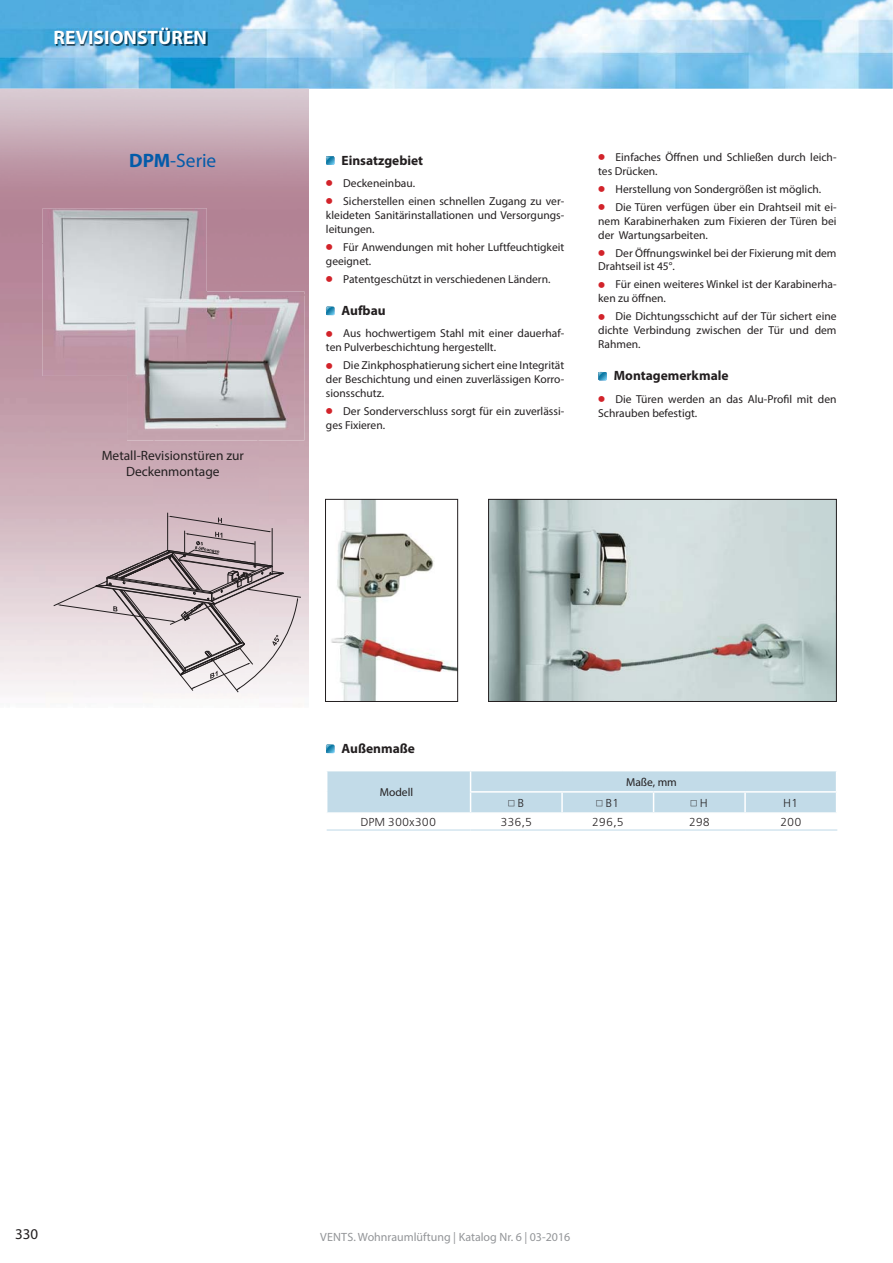
<style>
.page{position:relative;width:893px;height:1263px;background:#fff}
.page>*{position:absolute;margin:0;border:0;box-sizing:border-box;transform-origin:0 0}
.t1{font:700 19.5px "Myriad Pro";color:#fff}
.t2{font:19.5px "Myriad Pro";color:#035ba9}
.t3{font:15px "Myriad Pro";color:#231f20}
.t4{font:700 13.5px "Myriad Pro";color:#231f20}
.t5{font:13.5px/16.2px "Myriad Pro";color:#231f20;text-align:center}
.t6{font:12px "Myriad Pro";color:#939598}
.t7{font:11.55px/13.8px "Myriad Pro";color:#231f20}
.t8{font:11.55px "Free Set C";color:#231f20}
.s1{font-weight:700}
.s2{font-family:"Free Set C";font-weight:700;font-size:17.25px;color:#d2232a}
</style>
<div class="page">
<img style="left:0;top:0;width:892px;height:89px">
<img style="left:0;top:243px;width:50px;height:454px">
<img style="left:258px;top:295px;width:51px;height:410px">
<svg style="left:326px;top:156px;width:8px;height:9px"></svg>
<svg style="left:326px;top:307px;width:8px;height:8px"></svg>
<svg style="left:598px;top:372px;width:9px;height:8px"></svg>
<hr style="left:167px;top:513px;width:1px;height:37px;background:#221e1f">
<svg style="left:54px;top:516px;width:247px;height:176px;background:#d2c5c9"></svg>
<svg style="left:326px;top:745px;width:8px;height:8px"></svg>
<img style="left:331px;top:501px;width:125px;height:199px">
<div style="left:325px;top:499px;width:133px;height:203px;border:1px solid #231f20"></div>
<img style="left:490px;top:501px;width:344px;height:199px">
<div style="left:488px;top:499px;width:348px;height:203px;border:1px solid #231f20"></div>
<hr style="left:327px;top:829px;width:143px;height:2px;background:#d3e5ef">
<hr style="left:470px;top:829px;width:275px;height:2px;background:#d3e5ef">
<hr style="left:745px;top:829px;width:92px;height:2px;background:#d3e5ef">
<img style="left:43px;top:208px;width:164px;height:168px">
<img style="left:127px;top:291px;width:177px;height:150px">
<img style="left:127px;top:291px;width:80px;height:85px">
<img style="left:56px;top:29px;width:151px;height:17px">
<svg style="left:327px;top:771px;width:509px;height:42px;background:#c5dde9"></svg>
<h1 class="t1" style="left:54px;top:26px;width:155px">REVISIONSTÜREN</h1>
<h1 class="t2" style="left:129px;top:153px;width:89px"><span class="s1">DPM</span>-Serie</h1>
<p class="t5" style="left:102px;top:448px;width:144px">Metall-Revisionstüren zur<br>Deckenmontage</p>
<p class="t4" style="left:341px;top:152px;width:83px">Einsatzgebiet</p>
<p class="t7" style="left:326px;top:177px;width:91px"><span class="s2">•</span> Deckeneinbau.</p>
<p class="t7" style="left:326px;top:195px;width:240px;text-align:justify"><span class="s2">•</span> Sicherstellen einen schnellen Zugang zu ver&shy;kleideten Sanitärinstallationen und Versorgungs&shy;leitungen.</p>
<p class="t7" style="left:326px;top:241px;width:240px"><span class="s2">•</span> Für Anwendungen mit hoher Luftfeuchtigkeit geeignet.</p>
<p class="t7" style="left:326px;top:273px;width:226px"><span class="s2">•</span> Patentgeschützt in verschiedenen Ländern.</p>
<p class="t4" style="left:341px;top:303px;width:46px">Aufbau</p>
<p class="t7" style="left:326px;top:327px;width:240px"><span class="s2">•</span> Aus hochwertigem Stahl mit einer dauerhaf&shy;ten Pulverbeschichtung hergestellt.</p>
<p class="t7" style="left:326px;top:359px;width:240px;text-align:justify"><span class="s2">•</span> Die Zinkphosphatierung sichert eine Integrität der Beschichtung und einen zuverlässigen Korro&shy;sionsschutz.</p>
<p class="t7" style="left:326px;top:405px;width:240px"><span class="s2">•</span> Der Sonderverschluss sorgt für ein zuverlässi&shy;ges Fixieren.</p>
<p class="t7" style="left:598px;top:151px;width:240px"><span class="s2">•</span> Einfaches Öffnen und Schließen durch leich&shy;tes Drücken.</p>
<p class="t7" style="left:598px;top:183px;width:225px"><span class="s2">•</span> Herstellung von Sondergrößen ist möglich.</p>
<p class="t7" style="left:598px;top:201px;width:240px;text-align:justify"><span class="s2">•</span> Die Türen verfügen über ein Drahtseil mit ei&shy;nem Karabinerhaken zum Fixieren der Türen bei der Wartungsarbeiten.</p>
<p class="t7" style="left:598px;top:247px;width:240px"><span class="s2">•</span> Der Öffnungswinkel bei der Fixierung mit dem<br>Drahtseil ist 45°.</p>
<p class="t7" style="left:598px;top:278px;width:240px"><span class="s2">•</span> Für einen weiteres Winkel ist der Karabinerha&shy;ken zu öffnen.</p>
<p class="t7" style="left:598px;top:310px;width:240px;text-align:justify"><span class="s2">•</span> Die Dichtungsschicht auf der Tür sichert eine dichte Verbindung zwischen der Tür und dem Rahmen.</p>
<p class="t4" style="left:614px;top:368px;width:116px">Montagemerkmale</p>
<p class="t7" style="left:598px;top:393px;width:240px"><span class="s2">•</span> Die Türen werden an das Alu-Profil mit den<br>Schrauben befestigt.</p>
<p class="t4" style="left:341px;top:741px;width:75px">Außenmaße</p>
<p class="t7" style="left:380px;top:786px;width:35px">Modell</p>
<p class="t7" style="left:626px;top:776px;width:52px">Maße, mm</p>
<p class="t8" style="left:517px;top:796px;width:8px">B</p>
<p class="t8" style="left:605px;top:796px;width:15px">B1</p>
<p class="t8" style="left:700px;top:796px;width:10px">H</p>
<p class="t8" style="left:783px;top:796px;width:17px">H1</p>
<p class="t8" style="left:360px;top:815px;width:77px">DPM 300х300</p>
<p class="t8" style="left:500px;top:815px;width:33px">336,5</p>
<p class="t8" style="left:592px;top:815px;width:33px">296,5</p>
<p class="t8" style="left:689px;top:815px;width:23px">298</p>
<p class="t8" style="left:780px;top:815px;width:23px">200</p>
<p class="t3" style="left:15px;top:1228px;width:25px">330</p>
<p class="t6" style="left:320px;top:1232px;width:252px">VENTS. Wohnraumlüftung | Katalog Nr. 6 | 03-2016</p>
</div>
